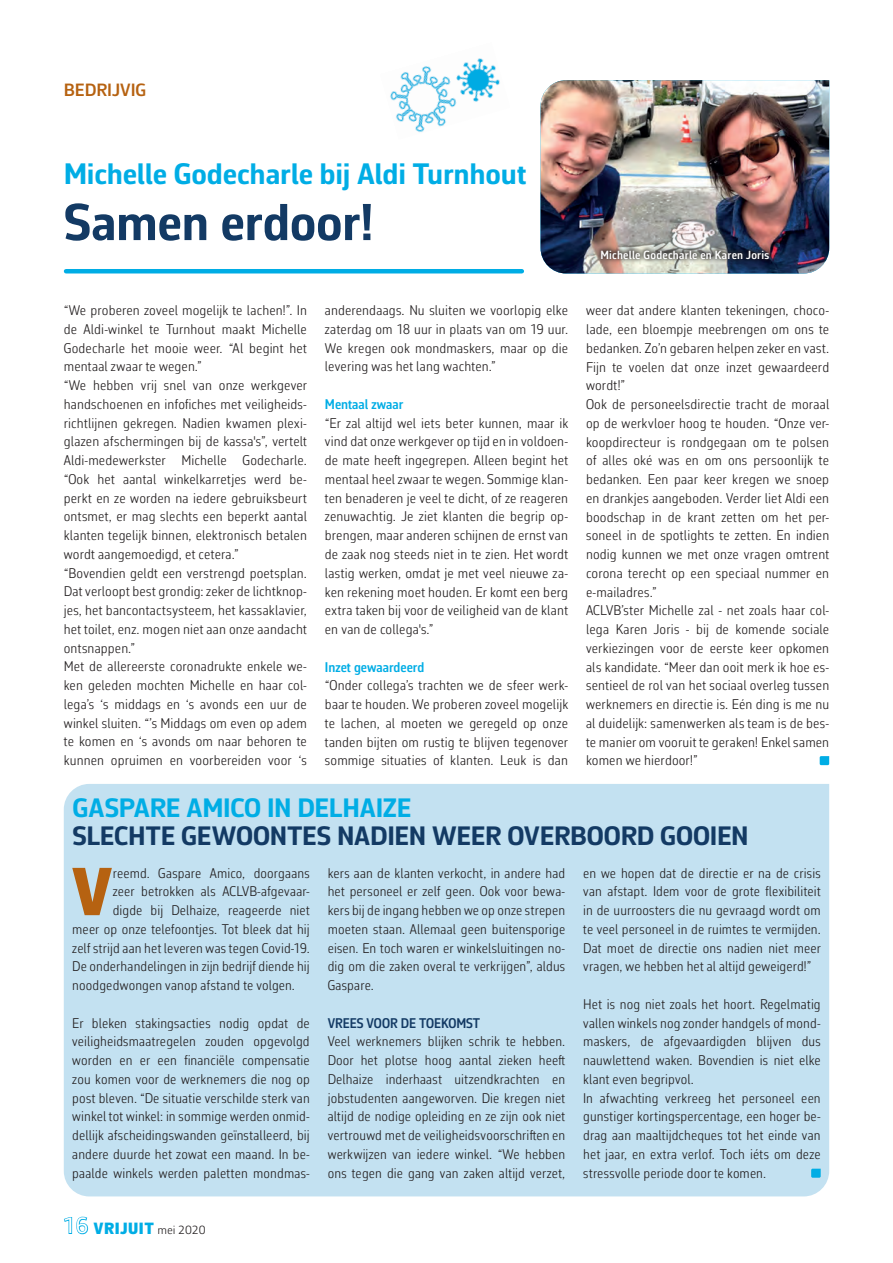
<style>
.page{position:relative;width:893px;height:1263px;background:#fff}
.page>*{position:absolute;margin:0;border:0;box-sizing:border-box;transform-origin:0 0}
.t1{font:900 68.7px "Corbeau Pro";color:#b66211}
.t2{font:700 52.5px "Corbeau Pro";letter-spacing:-.01em;color:#133a64}
.t3{font:700 30px "Corbeau Pro";letter-spacing:-.005em;color:#00ade5}
.t4{font:700 27px "Corbeau Pro";letter-spacing:-.01em;color:#133a64}
.t5{font:700 27px "Corbeau Pro";letter-spacing:-.01em;color:#00ade5}
.t6{font:600 18px "Corbeau Pro";color:#b66211}
.t7{font:900 16.5px "Corbeau Pro";letter-spacing:.03em;color:#00ade5}
.t8{font:300 14.25px/18.8px "Corbeau Con Pro";letter-spacing:.01em;color:#231f20;text-align:justify}
.t9{font:600 14.25px "Corbeau Con Pro";color:#00ade5}
.t10{font:600 14.25px "Corbeau Con Pro";color:#133a64}
.t11{font:600 12px "Corbeau Con Pro";letter-spacing:.025em;color:#fff}
.s1{font-weight:400;font-size:22.5px}
.s2{font-weight:300;font-size:12px;color:#231f20}
</style>
<div class="page">
<svg style="left:820px;top:756px;width:9px;height:9px"></svg>
<div style="left:64px;top:784px;width:765px;height:412px;background:#c3e1f1"></div>
<svg style="left:811px;top:1169px;width:10px;height:9px"></svg>
<img style="left:540px;top:80px;width:289px;height:193px">
<hr style="left:66px;top:269px;width:456px;height:4px;background:#00ade5">
<div style="left:596px;top:245px;width:179px;height:19px;background:#231f20;opacity:.75"></div>
<img style="left:390px;top:58px;width:110px;height:75px">
<p class="t6" style="left:64px;top:78px;width:84px">BEDRIJVIG</p>
<h3 class="t3" style="left:64px;top:153px;width:464px">Michelle Godecharle bij Aldi Turnhout</h3>
<h2 class="t2" style="left:64px;top:187px;width:312px">Samen erdoor!</h2>
<p class="t11" style="left:600px;top:247px;width:170px">Michelle Godecharle en Karen Joris</p>
<p class="t8" style="left:64px;top:301px;width:245px;text-align:left">“We proberen zoveel mogelijk te lachen!”. In de Aldi-winkel te Turnhout maakt Michelle Godecharle het mooie weer. “Al begint het mentaal zwaar te wegen.”<br>“We hebben vrij snel van onze werkgever handschoenen en infofiches met veiligheids&shy;richtlijnen gekregen. Nadien kwamen plexi&shy;glazen afschermingen bij de kassa's”, vertelt Aldi-medewerkster Michelle Godecharle. “Ook het aantal winkelkarretjes werd be&shy;perkt en ze worden na iedere gebruiksbeurt ontsmet, er mag slechts een beperkt aantal klanten tegelijk binnen, elektronisch betalen wordt aangemoedigd, et cetera.”<br>“Bovendien geldt een verstrengd poetsplan.<br>Dat verloopt best grondig: zeker de lichtknop&shy;jes, het bancontactsysteem, het kassaklavier, het toilet, enz. mogen niet aan onze aandacht ontsnappen.”<br>Met de allereerste coronadrukte enkele we&shy;ken geleden mochten Michelle en haar col&shy;lega’s ‘s middags en ‘s avonds een uur de winkel sluiten. “’s Middags om even op adem te komen en ‘s avonds om naar behoren te kunnen opruimen en voorbereiden voor ‘s</p>
<p class="t8" style="left:325px;top:301px;width:245px">anderendaags. Nu sluiten we voorlopig elke zaterdag om 18 uur in plaats van om 19 uur.<br>We kregen ook mondmaskers, maar op die levering was het lang wachten.”</p>
<p class="t9" style="left:325px;top:394px;width:80px">Mentaal zwaar</p>
<p class="t8" style="left:325px;top:413px;width:245px">“Er zal altijd wel iets beter kunnen, maar ik vind dat onze werkgever op tijd en in voldoen&shy;de mate heeft ingegrepen. Alleen begint het mentaal heel zwaar te wegen. Sommige klan&shy;ten benaderen je veel te dicht, of ze reageren zenuwachtig. Je ziet klanten die begrip op&shy;brengen, maar anderen schijnen de ernst van de zaak nog steeds niet in te zien. Het wordt lastig werken, omdat je met veel nieuwe za&shy;ken rekening moet houden. Er komt een berg extra taken bij voor de veiligheid van de klant en van de collega's.”</p>
<p class="t9" style="left:325px;top:657px;width:101px">Inzet gewaardeerd</p>
<p class="t8" style="left:325px;top:676px;width:245px">“Onder collega’s trachten we de sfeer werk&shy;baar te houden. We proberen zoveel mogelijk te lachen, al moeten we geregeld op onze tanden bijten om rustig te blijven tegenover sommige situaties of klanten. Leuk is dan</p>
<p class="t8" style="left:586px;top:301px;width:245px;text-align:left">weer dat andere klanten tekeningen, choco&shy;lade, een bloempje meebrengen om ons te bedanken. Zo’n gebaren helpen zeker en vast.<br>Fijn te voelen dat onze inzet gewaardeerd wordt!”<br>Ook de personeelsdirectie tracht de moraal op de werkvloer hoog te houden. “Onze ver&shy;koopdirecteur is rondgegaan om te polsen of alles oké was en om ons persoonlijk te bedanken. Een paar keer kregen we snoep en drankjes aangeboden. Verder liet Aldi een boodschap in de krant zetten om het per&shy;soneel in de spotlights te zetten. En indien nodig kunnen we met onze vragen omtrent corona terecht op een speciaal nummer en e-mailadres.”<br>ACLVB’ster Michelle zal - net zoals haar col&shy;lega Karen Joris - bij de komende sociale verkiezingen voor de eerste keer opkomen als kandidate. “Meer dan ooit merk ik hoe es&shy;sentieel de rol van het sociaal overleg tussen werknemers en directie is. Eén ding is me nu al duidelijk: samenwerken als team is de bes&shy;te manier om vooruit te geraken! Enkel samen komen we hierdoor!”</p>
<h3 class="t5" style="left:72px;top:789px;width:341px">GASPARE AMICO IN DELHAIZE</h3>
<h3 class="t4" style="left:72px;top:818px;width:678px">SLECHTE GEWOONTES NADIEN WEER OVERBOORD GOOIEN</h3>
<h1 class="t1" style="left:71px;top:846px;width:43px">V</h1>
<p class="t8" style="left:113px;top:863px;width:198px">reemd. Gaspare Amico, doorgaans</p>
<p class="t8" style="left:113px;top:882px;width:198px">zeer betrokken als ACLVB-afgevaar-</p>
<p class="t8" style="left:113px;top:901px;width:198px">digde bij Delhaize, reageerde niet</p>
<p class="t8" style="left:72px;top:919px;width:239px">meer op onze telefoontjes. Tot bleek dat hij</p>
<p class="t8" style="left:72px;top:938px;width:239px">zelf strijd aan het leveren was tegen Covid-19.</p>
<p class="t8" style="left:72px;top:957px;width:239px">De onderhandelingen in zijn bedrijf diende hij</p>
<p class="t8" style="left:72px;top:976px;width:224px">noodgedwongen vanop afstand te volgen.</p>
<p class="t8" style="left:72px;top:1013px;width:239px">Er bleken stakingsacties nodig opdat de veiligheidsmaatregelen zouden opgevolgd worden en er een financiële compensatie zou komen voor de werknemers die nog op post bleven. “De situatie verschilde sterk van winkel tot winkel: in sommige werden onmid&shy;dellijk afscheidingswanden geïnstalleerd, bij andere duurde het zowat een maand. In be&shy;paalde winkels werden paletten mondmas-</p>
<p class="t7" style="left:63px;top:1217px;width:144px"><span class="s1">16</span> VRIJUIT <span class="s2">mei 2020</span></p>
<p class="t8" style="left:328px;top:863px;width:239px">kers aan de klanten verkocht, in andere had het personeel er zelf geen. Ook voor bewa&shy;kers bij de ingang hebben we op onze strepen moeten staan. Allemaal geen buitensporige eisen. En toch waren er winkelsluitingen no&shy;dig om die zaken overal te verkrijgen”, aldus Gaspare.</p>
<p class="t10" style="left:328px;top:1013px;width:154px">VREES VOOR DE TOEKOMST</p>
<p class="t8" style="left:328px;top:1032px;width:239px">Veel werknemers blijken schrik te hebben.<br>Door het plotse hoog aantal zieken heeft Delhaize inderhaast uitzendkrachten en jobstudenten aangeworven. Die kregen niet altijd de nodige opleiding en ze zijn ook niet vertrouwd met de veiligheidsvoorschriften en werkwijzen van iedere winkel. “We hebben ons tegen die gang van zaken altijd verzet,</p>
<p class="t8" style="left:583px;top:863px;width:239px">en we hopen dat de directie er na de crisis van afstapt. Idem voor de grote flexibiliteit in de uurroosters die nu gevraagd wordt om te veel personeel in de ruimtes te vermijden.<br>Dat moet de directie ons nadien niet meer vragen, we hebben het al altijd geweigerd!”</p>
<p class="t8" style="left:583px;top:994px;width:239px;text-align:left">Het is nog niet zoals het hoort. Regelmatig vallen winkels nog zonder handgels of mond&shy;maskers, de afgevaardigden blijven dus nauwlettend waken. Bovendien is niet elke klant even begripvol.<br>In afwachting verkreeg het personeel een gunstiger kortingspercentage, een hoger be&shy;drag aan maaltijdcheques tot het einde van het jaar, en extra verlof. Toch iéts om deze stressvolle periode door te komen.</p>
</div>
